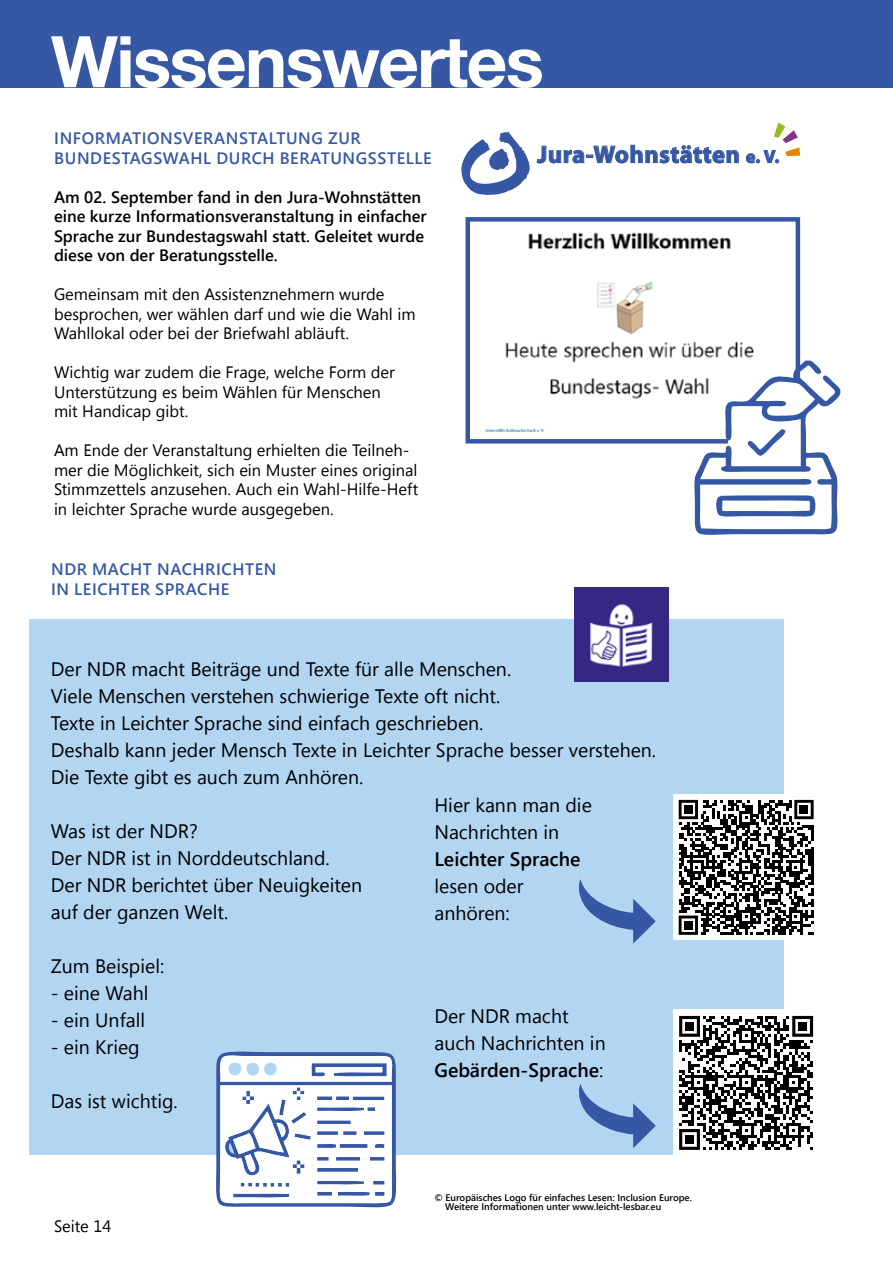
<style>
.page{position:relative;width:893px;height:1263px;background:#fff}
.page>*{position:absolute;margin:0;border:0;box-sizing:border-box;transform-origin:0 0}
.t1{font:700 71.25px "Helvetica Neue";letter-spacing:-.025em;color:#fff}
.t2{font:700 24.45px "Myriad Pro";letter-spacing:.02em;color:#3658a4}
.t3{font:19.5px/27px "Segoe UI";color:#000}
.t4{font:600 19.5px "Segoe UI";color:#000}
.t5{font:16.5px/19.5px "Segoe UI";color:#000}
.t6{font:600 16.5px/19.5px "Segoe UI";color:#000}
.t7{font:600 16.5px/19.5px "Segoe UI";letter-spacing:.035em;color:#3658a4}
.t8{font:600 9.6px/9.6px "Segoe UI";color:#000}
.s1{font-size:18px}
.s2{font-weight:600}
</style>
<div class="page">
<div style="left:465px;top:217px;width:335px;height:227px;border:4px solid #3658a4"></div>
<div style="left:30px;top:619px;width:754px;height:536px;background:#b2d5f2"></div>
<div style="left:0;top:0;width:893px;height:87px;background:#3658a4"></div>
<svg style="left:461px;top:132px;width:69px;height:63px"></svg>
<svg style="left:537px;top:144px;width:202px;height:20px"></svg>
<svg style="left:746px;top:123px;width:54px;height:41px"></svg>
<img style="left:485px;top:232px;width:270px;height:199px">
<img style="left:574px;top:587px;width:95px;height:94px">
<div style="left:673px;top:1010px;width:146px;height:146px;background:#fff"></div>
<svg style="left:679px;top:1016px;width:134px;height:134px"></svg>
<div style="left:685px;top:1022px;width:9px;height:9px;background:#000"></div>
<div style="left:798px;top:1022px;width:9px;height:9px;background:#000"></div>
<div style="left:685px;top:1135px;width:9px;height:9px;background:#000"></div>
<div style="left:673px;top:794px;width:146px;height:146px;background:#fff"></div>
<svg style="left:679px;top:800px;width:135px;height:135px"></svg>
<div style="left:684px;top:805px;width:8px;height:9px;background:#000"></div>
<div style="left:800px;top:805px;width:8px;height:9px;background:#000"></div>
<div style="left:684px;top:921px;width:8px;height:8px;background:#000"></div>
<svg style="left:694px;top:361px;width:147px;height:174px"></svg>
<svg style="left:216px;top:1051px;width:181px;height:157px"></svg>
<svg style="left:579px;top:879px;width:77px;height:64px"></svg>
<svg style="left:579px;top:1084px;width:77px;height:64px"></svg>
<h1 class="t1" style="left:51px;top:6px;width:495px">Wissenswertes</h1>
<p class="t7" style="left:54px;top:129px;width:379px">INFORMATIONSVERANSTALTUNG ZUR<br>BUNDESTAGSWAHL DURCH BERATUNGSSTELLE</p>
<p class="t6" style="left:54px;top:187px;width:374px">Am 02. September fand in den Jura-Wohnstätten eine kurze Informationsveranstaltung in einfacher Sprache zur Bundestagswahl statt. Geleitet wurde diese von der Beratungsstelle.</p>
<p class="t5" style="left:54px;top:284px;width:363px">Gemeinsam mit den Assistenznehmern wurde besprochen, wer wählen darf und wie die Wahl im<br>Wahllokal oder bei der Briefwahl abläuft.</p>
<p class="t5" style="left:54px;top:362px;width:342px">Wichtig war zudem die Frage, welche Form der<br>Unterstützung es beim Wählen für Menschen mit Handicap gibt.</p>
<p class="t5" style="left:54px;top:440px;width:366px">Am Ende der Veranstaltung erhielten die Teilneh&shy;mer die Möglichkeit, sich ein Muster eines original Stimmzettels anzusehen. Auch ein Wahl-Hilfe-Heft in leichter Sprache wurde ausgegeben.</p>
<p class="t7" style="left:51px;top:559px;width:227px">NDR MACHT NACHRICHTEN<br>IN LEICHTER SPRACHE</p>
<p class="t2" style="left:537px;top:138px;width:243px">Jura-Wohnstätten <span class="s1">e. V.</span></p>
<p class="t3" style="left:51px;top:655px;width:607px">Der NDR macht Beiträge und Texte für alle Menschen.<br>Viele Menschen verstehen schwierige Texte oft nicht.<br>Texte in Leichter Sprache sind einfach geschrieben.<br>Deshalb kann jeder Mensch Texte in Leichter Sprache besser verstehen.<br>Die Texte gibt es auch zum Anhören.</p>
<p class="t3" style="left:51px;top:817px;width:313px">Was ist der NDR?<br>Der NDR ist in Norddeutschland.<br>Der NDR berichtet über Neuigkeiten auf der ganzen Welt.</p>
<p class="t3" style="left:51px;top:952px;width:115px">Zum Beispiel:</p>
<p class="t3" style="left:51px;top:979px;width:99px">- eine Wahl</p>
<p class="t3" style="left:51px;top:1006px;width:96px">- ein Unfall</p>
<p class="t3" style="left:51px;top:1033px;width:90px">- ein Krieg</p>
<p class="t3" style="left:51px;top:1087px;width:129px">Das ist wichtig.</p>
<p class="t3" style="left:434px;top:791px;width:159px">Hier kann man die<br>Nachrichten in</p>
<p class="t4" style="left:434px;top:843px;width:147px">Leichter Sprache</p>
<p class="t3" style="left:434px;top:872px;width:91px">lesen oder anhören:</p>
<p class="t3" style="left:434px;top:1002px;width:173px">Der NDR macht auch Nachrichten in<br><span class="s2">Gebärden-Sprache</span>:</p>
<p class="t5" style="left:54px;top:1216px;width:59px">Seite 14</p>
<p class="t8" style="left:445px;top:1192px;width:248px;text-indent:-11px">© Europäisches Logo für einfaches Lesen: Inclusion Europe.<br>Weitere Informationen unter www.leicht-lesbar.eu</p>
</div>
